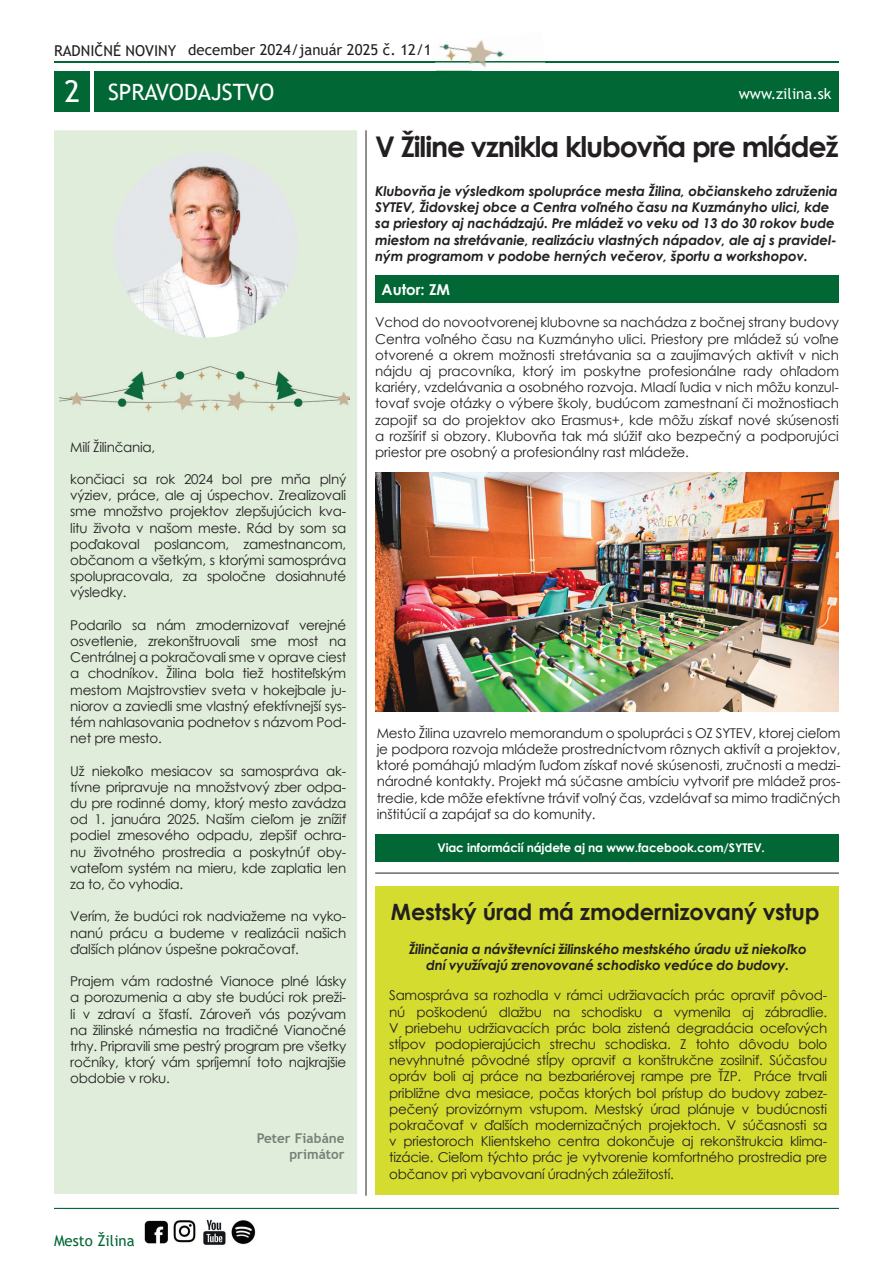
<style>
.page{position:relative;width:893px;height:1263px;background:#fff}
.page>*{position:absolute;margin:0;border:0;box-sizing:border-box;transform-origin:0 0}
.t1{font:700 28.5px "Century Gothic";letter-spacing:-.04em;color:#231f20}
.t2{font:700 22.5px "Century Gothic";letter-spacing:-.01em;color:#231f20}
.t3{font:22.5px "Trebuchet MS";color:#fff}
.t4{font:15px "Trebuchet MS";color:#231f20}
.t5{font:15px "Trebuchet MS";color:#fff}
.t6{font:15px "Trebuchet MS";color:#006735}
.t7{font:700 15px "Century Gothic";color:#fff}
.t8{font:13.5px/16.2px "Century Gothic";letter-spacing:-.02em;color:#231f20;text-align:justify}
.t9{font:italic 700 13.5px/16.2px "Century Gothic";letter-spacing:-.01em;color:#231f20}
.t10{font:700 13.5px/16.2px "Trebuchet MS";color:#778178;text-align:right}
.t11{font:700 12px "Century Gothic";letter-spacing:-.01em;color:#fff}
.s1{font-size:30px}
</style>
<div class="page">
<div style="left:54px;top:130px;width:303px;height:1064px;background:#dfedda"></div>
<div style="left:94px;top:71px;width:745px;height:41px;background:#006735"></div>
<div style="left:54px;top:71px;width:35px;height:41px;background:#006735"></div>
<hr style="left:54px;top:61px;width:785px;height:1px;background:#006735">
<hr style="left:54px;top:1208px;width:785px;height:1px;background:#006735">
<div style="left:258px;top:1132px;width:86px;height:11px;background:#dfedda"></div>
<div style="left:290px;top:1149px;width:55px;height:12px;background:#dfedda"></div>
<hr style="left:366px;top:130px;width:1px;height:1066px;background:#231f20">
<img style="left:113px;top:152px;width:185px;height:186px;border-radius:93px">
<div style="left:375px;top:275px;width:464px;height:27px;background:#006735"></div>
<img style="left:433px;top:40px;width:112px;height:31px">
<img style="left:435px;top:61px;width:110px;height:1px">
<img style="left:60px;top:359px;width:289px;height:65px">
<img style="left:375px;top:472px;width:464px;height:240px">
<div style="left:375px;top:834px;width:464px;height:27px;background:#006735"></div>
<hr style="left:375px;top:873px;width:464px;height:1px;background:#231f20">
<div style="left:375px;top:886px;width:464px;height:308px;background:#d4dd2f"></div>
<img style="left:144px;top:1219px;width:112px;height:26px">
<p class="t4" style="left:54px;top:40px;width:379px">RADNIČNÉ NOVINY december 2024/január 2025 č. 12/1</p>
<h2 class="t3" style="left:64px;top:78px;width:211px"><span class="s1">2</span> SPRAVODAJSTVO</h2>
<p class="t5" style="left:739px;top:84px;width:94px">www.zilina.sk</p>
<h1 class="t1" style="left:375px;top:125px;width:465px">V Žiline vznikla klubovňa pre mládež</h1>
<p class="t9" style="left:375px;top:182px;width:464px">Klubovňa je výsledkom spolupráce mesta Žilina, občianskeho združenia SYTEV, Židovskej obce a Centra voľného času na Kuzmányho ulici, kde sa priestory aj nachádzajú. Pre mládež vo veku od 13 do 30 rokov bude miestom na stretávanie, realizáciu vlastných nápadov, ale aj s pravidel&shy;ným programom v podobe herných večerov, športu a workshopov.</p>
<p class="t8" style="left:70px;top:438px;width:86px">Milí Žilinčania,</p>
<p class="t8" style="left:70px;top:471px;width:277px">končiaci sa rok 2024 bol pre mňa plný výziev, práce, ale aj úspechov. Zrealizovali sme množstvo projektov zlepšujúcich kva&shy;litu života v našom meste. Rád by som sa poďakoval poslancom, zamestnancom, občanom a všetkým, s ktorými samospráva spolupracovala, za spoločne dosiahnuté výsledky.</p>
<p class="t8" style="left:70px;top:617px;width:277px">Podarilo sa nám zmodernizovať verejné osvetlenie, zrekonštruovali sme most na Centrálnej a pokračovali sme v oprave ciest a chodníkov. Žilina bola tiež hostiteľským mestom Majstrovstiev sveta v hokejbale ju&shy;niorov a zaviedli sme vlastný efektívnejší sys&shy;tém nahlasovania podnetov s názvom Pod&shy;net pre mesto.</p>
<p class="t8" style="left:70px;top:762px;width:277px">Už niekoľko mesiacov sa samospráva ak&shy;tívne pripravuje na množstvový zber odpa&shy;du pre rodinné domy, ktorý mesto zavádza od 1. januára 2025. Naším cieľom je znížiť podiel zmesového odpadu, zlepšiť ochra&shy;nu životného prostredia a poskytnúť oby&shy;vateľom systém na mieru, kde zaplatia len za to, čo vyhodia.</p>
<p class="t8" style="left:70px;top:908px;width:277px">Verím, že budúci rok nadviažeme na vyko&shy;nanú prácu a budeme v realizácii našich ďalších plánov úspešne pokračovať.</p>
<p class="t8" style="left:70px;top:973px;width:277px">Prajem vám radostné Vianoce plné lásky a porozumenia a aby ste budúci rok preži&shy;li v zdraví a šťastí. Zároveň vás pozývam na žilinské námestia na tradičné Vianočné trhy. Pripravili sme pestrý program pre všetky ročníky, ktorý vám spríjemní toto najkrajšie obdobie v roku.</p>
<p class="t6" style="left:54px;top:1231px;width:82px">Mesto Žilina</p>
<p class="t10" style="left:257px;top:1130px;width:89px">Peter Fiabáne primátor</p>
<p class="t7" style="left:382px;top:278px;width:70px">Autor: ZM</p>
<p class="t8" style="left:375px;top:314px;width:465px">Vchod do novootvorenej klubovne sa nachádza z bočnej strany budovy Centra voľného času na Kuzmányho ulici. Priestory pre mládež sú voľne otvorené a okrem možnosti stretávania sa a zaujímavých aktivít v nich nájdu aj pracovníka, ktorý im poskytne profesionálne rady ohľadom kariéry, vzdelávania a osobného rozvoja. Mladí ľudia v nich môžu konzul&shy;tovať svoje otázky o výbere školy, budúcom zamestnaní či možnostiach zapojiť sa do projektov ako Erasmus+, kde môžu získať nové skúsenosti a rozšíriť si obzory. Klubovňa tak má slúžiť ako bezpečný a podporujúci priestor pre osobný a profesionálny rast mládeže.</p>
<p class="t8" style="left:377px;top:725px;width:465px">Mesto Žilina uzavrelo memorandum o spolupráci s OZ SYTEV, ktorej cieľom je podpora rozvoja mládeže prostredníctvom rôznych aktivít a projektov, ktoré pomáhajú mladým ľuďom získať nové skúsenosti, zručnosti a medzi&shy;národné kontakty. Projekt má súčasne ambíciu vytvoriť pre mládež pros&shy;tredie, kde môže efektívne tráviť voľný čas, vzdelávať sa mimo tradičných inštitúcií a zapájať sa do komunity.</p>
<p class="t11" style="left:437px;top:838px;width:329px">Viac informácií nájdete aj na www.facebook.com/SYTEV.</p>
<h2 class="t2" style="left:391px;top:895px;width:430px">Mestský úrad má zmodernizovaný vstup</h2>
<p class="t9" style="left:409px;top:940px;width:400px;text-align:center">Žilinčania a návštevníci žilinského mestského úradu už niekoľko dní využívajú zrenovované schodisko vedúce do budovy.</p>
<p class="t8" style="left:389px;top:987px;width:440px">Samospráva sa rozhodla v rámci udržiavacích prác opraviť pôvod&shy;nú poškodenú dlažbu na schodisku a vymenila aj zábradlie.<br>V priebehu udržiavacích prác bola zistená degradácia oceľových stĺpov podopierajúcich strechu schodiska. Z tohto dôvodu bolo nevyhnutné pôvodné stĺpy opraviť a konštrukčne zosilniť. Súčasťou opráv boli aj práce na bezbariérovej rampe pre ŤZP. Práce trvali približne dva mesiace, počas ktorých bol prístup do budovy zabez&shy;pečený provizórnym vstupom. Mestský úrad plánuje v budúcnosti pokračovať v ďalších modernizačných projektoch. V súčasnosti sa v priestoroch Klientskeho centra dokončuje aj rekonštrukcia klima&shy;tizácie. Cieľom týchto prác je vytvorenie komfortného prostredia pre občanov pri vybavovaní úradných záležitostí.</p>
</div>
